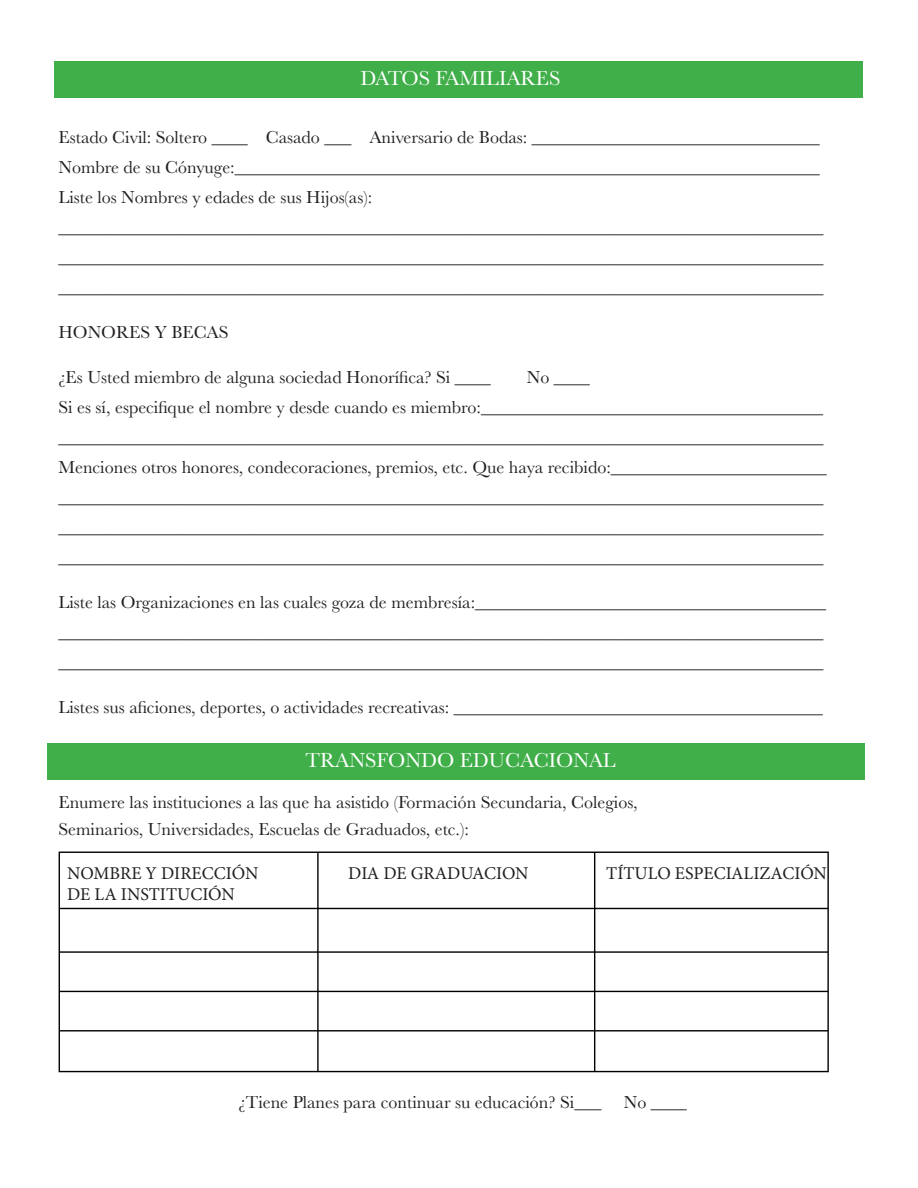
<style>
.page{position:relative;width:918px;height:1188px;background:#fff}
.page>*{position:absolute;margin:0;border:0;box-sizing:border-box;transform-origin:0 0}
.t1{font:21px "Baskerville";color:#fff}
.t2{font:18px "Baskerville";color:#231f20}
.t3{font:18px "Minion Pro";color:#231f20}
</style>
<div class="page">
<div style="left:55px;top:61px;width:808px;height:37px;background:#40ae49"></div>
<div style="left:47px;top:743px;width:818px;height:37px;background:#40ae49"></div>
<img style="left:58px;top:851px;width:771px;height:222px">
<p class="t1" style="left:361px;top:65px;width:201px">DATOS FAMILIARES</p>
<p class="t2" style="left:58px;top:126px;width:763px">Estado Civil: Soltero ____ Casado ___ Aniversario de Bodas: ________________________________</p>
<p class="t2" style="left:58px;top:156px;width:763px">Nombre de su Cónyuge:_________________________________________________________________</p>
<p class="t2" style="left:58px;top:186px;width:315px">Liste los Nombres y edades de sus Hijos(as):</p>
<p class="t2" style="left:58px;top:216px;width:766px">_____________________________________________________________________________________</p>
<p class="t2" style="left:58px;top:246px;width:766px">_____________________________________________________________________________________</p>
<p class="t2" style="left:58px;top:276px;width:766px">_____________________________________________________________________________________</p>
<p class="t2" style="left:58px;top:321px;width:172px">HONORES Y BECAS</p>
<p class="t2" style="left:58px;top:366px;width:434px">¿Es Usted miembro de alguna sociedad Honorífica? Si ____</p>
<p class="t2" style="left:527px;top:366px;width:64px">No ____</p>
<p class="t2" style="left:58px;top:396px;width:766px">Si es sí, especifique el nombre y desde cuando es miembro:______________________________________</p>
<p class="t2" style="left:58px;top:426px;width:766px">_____________________________________________________________________________________</p>
<p class="t2" style="left:58px;top:456px;width:770px">Menciones otros honores, condecoraciones, premios, etc. Que haya recibido:________________________</p>
<p class="t2" style="left:58px;top:486px;width:766px">_____________________________________________________________________________________</p>
<p class="t2" style="left:58px;top:516px;width:766px">_____________________________________________________________________________________</p>
<p class="t2" style="left:58px;top:546px;width:766px">_____________________________________________________________________________________</p>
<p class="t2" style="left:58px;top:591px;width:769px">Liste las Organizaciones en las cuales goza de membresía:_______________________________________</p>
<p class="t2" style="left:58px;top:621px;width:766px">_____________________________________________________________________________________</p>
<p class="t2" style="left:58px;top:651px;width:766px">_____________________________________________________________________________________</p>
<p class="t2" style="left:58px;top:696px;width:766px">Listes sus aficiones, deportes, o actividades recreativas: _________________________________________</p>
<p class="t1" style="left:305px;top:747px;width:312px">TRANSFONDO EDUCACIONAL</p>
<p class="t2" style="left:58px;top:791px;width:581px">Enumere las instituciones a las que ha asistido (Formación Secundaria, Colegios,</p>
<p class="t2" style="left:58px;top:818px;width:412px">Seminarios, Universidades, Escuelas de Graduados, etc.):</p>
<p class="t3" style="left:67px;top:861px;width:193px">NOMBRE Y DIRECCIÓN</p>
<p class="t3" style="left:348px;top:861px;width:182px">DIA DE GRADUACION</p>
<p class="t3" style="left:606px;top:861px;width:222px">TÍTULO ESPECIALIZACIÓN</p>
<p class="t3" style="left:67px;top:883px;width:169px">DE LA INSTITUCIÓN</p>
<p class="t2" style="left:239px;top:1090px;width:450px">¿Tiene Planes para continuar su educación? Si___ No ____</p>
</div>
